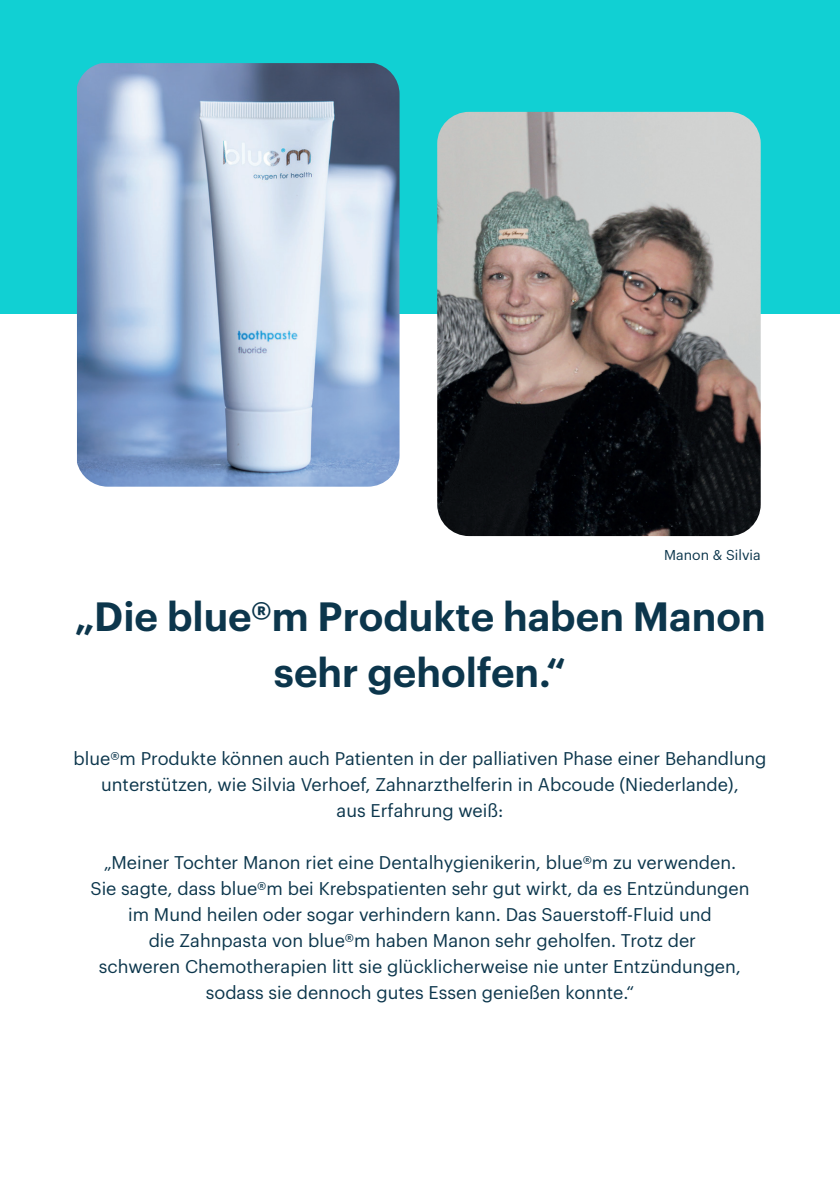
<style>
.page{position:relative;width:840px;height:1191px;background:#fff}
.page>*{position:absolute;margin:0;border:0;box-sizing:border-box;transform-origin:0 0}
.t1{font:600 40px/56px "Graphik";color:#0c364c;text-align:center}
.t2{font:18px/26px "Graphik";color:#0c364c;text-align:center}
.t3{font:14px "Graphik";color:#0c364c}
</style>
<div class="page">
<div style="left:0;top:0;width:839px;height:314px;background:#11d0d3"></div>
<img style="left:437px;top:112px;width:323px;height:424px">
<img style="left:77px;top:63px;width:322px;height:424px">
<p class="t3" style="left:664px;top:544px;width:98px">Manon &amp; Silvia</p>
<h1 class="t1" style="left:74px;top:585px;width:692px">„Die blue®m Produkte haben Manon sehr geholfen.“</h1>
<p class="t2" style="left:73px;top:744px;width:694px">blue®m Produkte können auch Patienten in der palliativen Phase einer Behandlung unterstützen, wie Silvia Verhoef, Zahnarzthelferin in Abcoude (Niederlande),<br>aus Erfahrung weiß:</p>
<p class="t2" style="left:90px;top:848px;width:660px">„Meiner Tochter Manon riet eine Dentalhygienikerin, blue®m zu verwenden.<br>Sie sagte, dass blue®m bei Krebspatienten sehr gut wirkt, da es Entzündungen im Mund heilen oder sogar verhindern kann. Das Sauerstoff-Fluid und<br>die Zahnpasta von blue®m haben Manon sehr geholfen. Trotz der<br>schweren Chemotherapien litt sie glücklicherweise nie unter Entzündungen, sodass sie dennoch gutes Essen genießen konnte.“</p>
</div>
